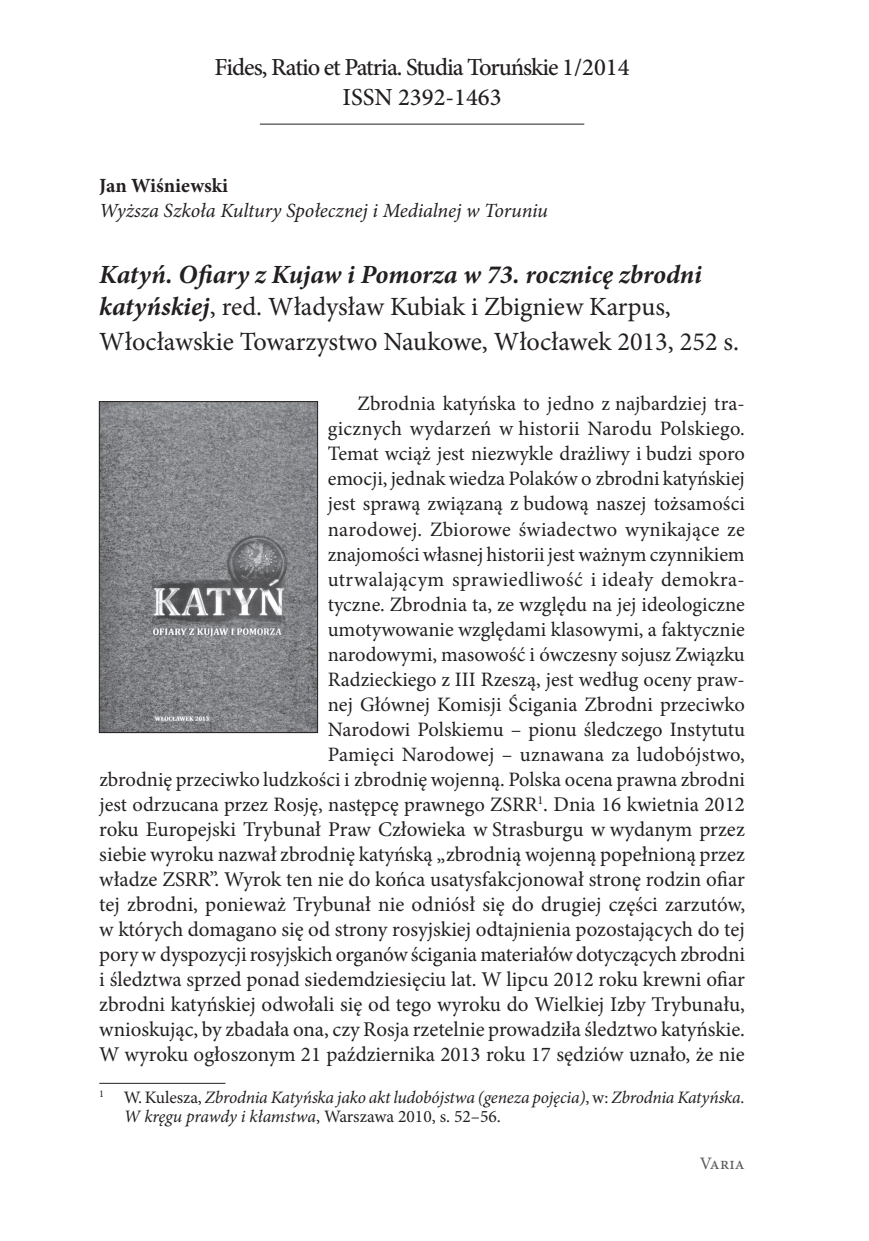
<style>
.page{position:relative;width:869px;height:1241px;background:#fff}
.page>*{position:absolute;margin:0;border:0;box-sizing:border-box;transform-origin:0 0}
.t1{font:italic 700 26.25px/31.5px "Minion Pro";letter-spacing:-.005em;color:#231f20}
.t2{font:26.25px "Minion Pro";color:#231f20}
.t3{font:500 24.5px/29.4px "Minion Pro";letter-spacing:-.04em;color:#231f20;text-align:center}
.t4{font:21px/25px "Minion Pro";color:#231f20;text-align:justify}
.t5{font:20.47px/25px "Minion Pro";color:#231f20;text-align:right}
.t6{font:italic 20.12px "Minion Pro";letter-spacing:-.005em;color:#231f20}
.t7{font:700 20.12px "Minion Pro";letter-spacing:-.005em;color:#231f20}
.t8{font:italic 17.5px/19.2px "Minion Pro";letter-spacing:-.01em;color:#231f20}
.t9{font:17.5px "Minion Pro";letter-spacing:.01em;color:#57585a}
.s1{font-weight:400;font-style:normal}
.s2{font-size:21px}
.s3{font-style:normal}
</style>
<div class="page">
<hr style="left:99px;top:1082px;width:126px;height:1px;background:#231f20">
<img style="left:101px;top:403px;width:215px;height:327px">
<div style="left:99px;top:401px;width:219px;height:331px;border:1px solid #231f20"></div>
<hr style="left:260px;top:124px;width:324px;height:1px;background:#231f20">
<p class="t3" style="left:214px;top:53px;width:416px">Fides, Ratio et Patria. Studia Toruńskie 1/2014<br>ISSN 2392-1463</p>
<p class="t7" style="left:99px;top:171px;width:130px">Jan Wiśniewski</p>
<p class="t6" style="left:99px;top:196px;width:450px">Wyższa Szkoła Kultury Społecznej i Medialnej w Toruniu</p>
<p class="t1" style="left:99px;top:258px;width:603px">Katyń. Ofiary z Kujaw i Pomorza w 73. rocznicę zbrodni katyńskiej<span class="s1">, red. Władysław Kubiak i Zbigniew Karpus,</span></p>
<p class="t2" style="left:99px;top:324px;width:641px">Włocławskie Towarzystwo Naukowe, Włocławek 2013, 252 s.</p>
<p class="t5" style="left:99px;top:391px;width:647px">Zbrodnia katyńska to jedno z najbardziej tra-<br>gicznych wydarzeń w historii Narodu Polskiego.<br>Temat wciąż jest niezwykle drażliwy i budzi sporo<br>emocji, jednak wiedza Polaków o zbrodni katyńskiej<br>jest sprawą związaną z budową naszej tożsamości<br>narodowej. Zbiorowe świadectwo wynikające ze<br>znajomości własnej historii jest ważnym czynnikiem<br>utrwalającym sprawiedliwość i ideały demokra-<br>tyczne. Zbrodnia ta, ze względu na jej ideologiczne<br>umotywowanie względami klasowymi, a faktycznie<br>narodowymi, masowość i ówczesny sojusz Związku<br>Radzieckiego z III Rzeszą, jest według oceny praw-<br>nej Głównej Komisji Ścigania Zbrodni przeciwko<br>Narodowi Polskiemu – pionu śledczego Instytutu<br>Pamięci Narodowej – uznawana za ludobójstwo,<br>zbrodnię przeciwko ludzkości i zbrodnię wojenną. Polska ocena prawna zbrodni jest odrzucana przez Rosję, następcę prawnego ZSRR<sup>1</sup><span class="s2">. Dnia 16 kwietnia 2012</span></p>
<p class="t4" style="left:99px;top:816px;width:647px">roku Europejski Trybunał Praw Człowieka w Strasburgu w wydanym przez siebie wyroku nazwał zbrodnię katyńską „zbrodnią wojenną popełnioną przez władze ZSRR”. Wyrok ten nie do końca usatysfakcjonował stronę rodzin ofiar tej zbrodni, ponieważ Trybunał nie odniósł się do drugiej części zarzutów, w których domagano się od strony rosyjskiej odtajnienia pozostających do tej pory w dyspozycji rosyjskich organów ścigania materiałów dotyczących zbrodni i śledztwa sprzed ponad siedemdziesięciu lat. W lipcu 2012 roku krewni ofiar zbrodni katyńskiej odwołali się od tego wyroku do Wielkiej Izby Trybunału, wnioskując, by zbadała ona, czy Rosja rzetelnie prowadziła śledztwo katyńskie.<br>W wyroku ogłoszonym 21 października 2013 roku 17 sędziów uznało, że nie</p>
<p class="t8" style="left:124px;top:1087px;width:622px;text-indent:-24px"><sup>1</sup> <span class="s3">W. Kulesza,</span> Zbrodnia Katyńska jako akt ludobójstwa (geneza pojęcia)<span class="s3">, w:</span> Zbrodnia Katyńska.<br>W kręgu prawdy i kłamstwa<span class="s3">, Warszawa 2010, s. 52–56.</span></p>
<p class="t9" style="left:699px;top:1151px;width:47px">Varia</p>
</div>
